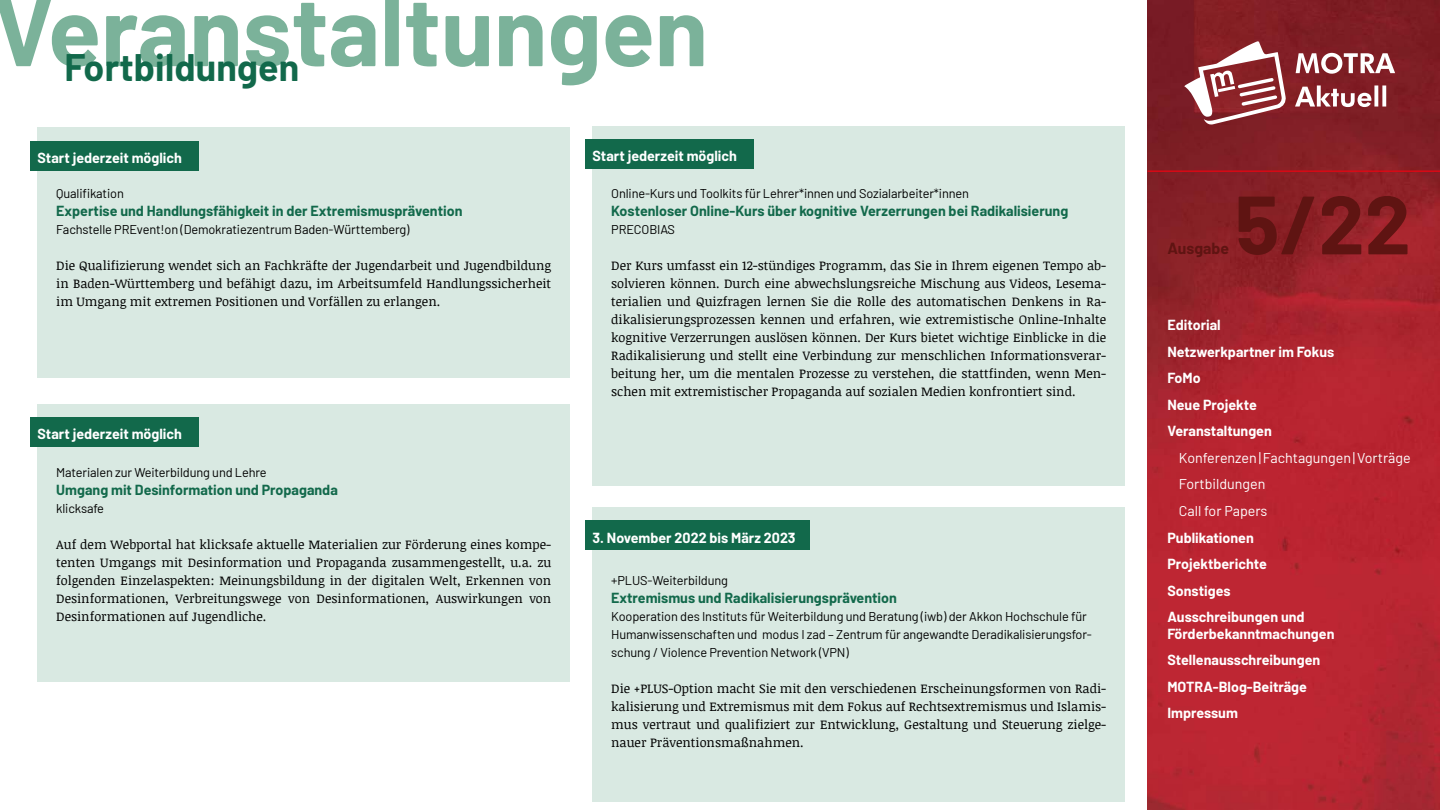
<style>
.page{position:relative;width:1440px;height:810px;background:#fff}
.page>*{position:absolute;margin:0;border:0;box-sizing:border-box;transform-origin:0 0}
.t1{font:700 97.5px "Barlow";color:#7bb29a}
.t2{font:700 82.5px "Barlow";color:#5f1412}
.t3{font:700 37.5px "Barlow";letter-spacing:.005em;color:#12694b}
.t4{font:700 15.75px "Barlow";color:#5f1412}
.t5{font:700 14.25px/26.5px "Barlow";color:#fff}
.t6{font:700 14.25px "Barlow";color:#12694b}
.t7{font:14.25px/26.5px "Barlow";color:#fff}
.t8{font:12.75px/18px "Noticia Text";color:#000;text-align:justify}
.t9{font:12.75px/18px "Barlow";letter-spacing:-.01em;color:#000}
</style>
<div class="page">
<img style="left:1148px;top:0;width:292px;height:810px">
<hr style="left:1148px;top:171px;width:292px;height:1px;background:#e30613">
<svg style="left:1295px;top:85px;width:91px;height:22px"></svg>
<svg style="left:1296px;top:53px;width:99px;height:21px"></svg>
<svg style="left:1184px;top:41px;width:102px;height:84px"></svg>
<div style="left:38px;top:127px;width:532px;height:251px;background:#d9e9e2"></div>
<div style="left:30px;top:141px;width:168px;height:29px;background:#12694b"></div>
<div style="left:38px;top:404px;width:532px;height:278px;background:#d9e9e2"></div>
<div style="left:30px;top:418px;width:168px;height:29px;background:#12694b"></div>
<div style="left:592px;top:126px;width:533px;height:360px;background:#d9e9e2"></div>
<div style="left:585px;top:140px;width:168px;height:29px;background:#12694b"></div>
<div style="left:592px;top:507px;width:533px;height:295px;background:#d9e9e2"></div>
<div style="left:585px;top:521px;width:225px;height:29px;background:#12694b"></div>
<h1 class="t1" style="left:-7px;top:-41px;width:716px">Veranstaltungen</h1>
<h3 class="t3" style="left:65px;top:40px;width:236px">Fortbildungen</h3>
<p class="t5" style="left:38px;top:143px;width:146px">Start jederzeit möglich</p>
<p class="t9" style="left:56px;top:183px;width:69px">Qualifikation</p>
<p class="t6" style="left:56px;top:200px;width:408px">Expertise und Handlungsfähigkeit in der Extremismusprävention</p>
<p class="t9" style="left:56px;top:219px;width:355px">Fachstelle PREvent!on (Demokratiezentrum Baden-Württemberg)</p>
<p class="t8" style="left:56px;top:256px;width:496px">Die Qualifizierung wendet sich an Fachkräfte der Jugendarbeit und Jugendbildung in Baden-Württemberg und befähigt dazu, im Arbeitsumfeld Handlungssicherheit im Umgang mit extremen Positionen und Vorfällen zu erlangen.</p>
<p class="t5" style="left:38px;top:420px;width:146px">Start jederzeit möglich</p>
<p class="t9" style="left:56px;top:462px;width:212px">Materialen zur Weiterbildung und Lehre</p>
<p class="t6" style="left:56px;top:479px;width:283px">Umgang mit Desinformation und Propaganda</p>
<p class="t9" style="left:56px;top:498px;width:49px">klicksafe</p>
<p class="t8" style="left:56px;top:535px;width:497px">Auf dem Webportal hat klicksafe aktuelle Materialien zur Förderung eines kompe&shy;tenten Umgangs mit Desinformation und Propaganda zusammengestellt, u.a. zu folgenden Einzelaspekten: Meinungsbildung in der digitalen Welt, Erkennen von Desinformationen, Verbreitungswege von Desinformationen, Auswirkungen von Desinformationen auf Jugendliche.</p>
<p class="t5" style="left:592px;top:142px;width:146px">Start jederzeit möglich</p>
<p class="t9" style="left:611px;top:183px;width:359px">Online-Kurs und Toolkits für Lehrer*innen und Sozialarbeiter*innen</p>
<p class="t6" style="left:611px;top:200px;width:459px">Kostenloser Online-Kurs über kognitive Verzerrungen bei Radikalisierung</p>
<p class="t9" style="left:611px;top:219px;width:65px">PRECOBIAS</p>
<p class="t8" style="left:611px;top:256px;width:497px">Der Kurs umfasst ein 12-stündiges Programm, das Sie in Ihrem eigenen Tempo ab&shy;solvieren können. Durch eine abwechslungsreiche Mischung aus Videos, Lesema&shy;terialien und Quizfragen lernen Sie die Rolle des automatischen Denkens in Ra&shy;dikalisierungsprozessen kennen und erfahren, wie extremistische Online-Inhalte kognitive Verzerrungen auslösen können. Der Kurs bietet wichtige Einblicke in die Radikalisierung und stellt eine Verbindung zur menschlichen Informationsverar&shy;beitung her, um die mentalen Prozesse zu verstehen, die stattfinden, wenn Men&shy;schen mit extremistischer Propaganda auf sozialen Medien konfrontiert sind.</p>
<p class="t5" style="left:592px;top:523px;width:204px">3. November 2022 bis März 2023</p>
<p class="t9" style="left:611px;top:570px;width:118px">+PLUS-Weiterbildung</p>
<p class="t6" style="left:611px;top:587px;width:287px">Extremismus und Radikalisierungsprävention</p>
<p class="t9" style="left:611px;top:606px;width:482px">Kooperation des Instituts für Weiterbildung und Beratung (iwb) der Akkon Hochschule für<br>Humanwissenschaften und modus I zad – Zentrum für angewandte Deradikalisierungsfor&shy;schung / Violence Prevention Network (VPN)</p>
<p class="t8" style="left:611px;top:679px;width:496px">Die +PLUS-Option macht Sie mit den verschiedenen Erscheinungsformen von Radi&shy;kalisierung und Extremismus mit dem Fokus auf Rechtsextremismus und Islamis&shy;mus vertraut und qualifiziert zur Entwicklung, Gestaltung und Steuerung zielge&shy;nauer Präventionsmaßnahmen.</p>
<p class="t4" style="left:1167px;top:237px;width:63px">Ausgabe</p>
<h2 class="t2" style="left:1235px;top:164px;width:177px">5/22</h2>
<p class="t5" style="left:1167px;top:311px;width:168px">Editorial<br>Netzwerkpartner im Fokus<br>FoMo<br>Neue Projekte<br>Veranstaltungen</p>
<p class="t7" style="left:1179px;top:443px;width:233px">Konferenzen|Fachtagungen|Vorträge<br>Fortbildungen<br>Call for Papers</p>
<p class="t5" style="left:1167px;top:523px;width:139px">Publikationen<br>Projektberichte<br>Sonstiges<br>Ausschreibungen und</p>
<p class="t5" style="left:1167px;top:619px;width:169px">Förderbekanntmachungen<br>Stellenausschreibungen<br>MOTRA-Blog-Beiträge<br>Impressum</p>
</div>
